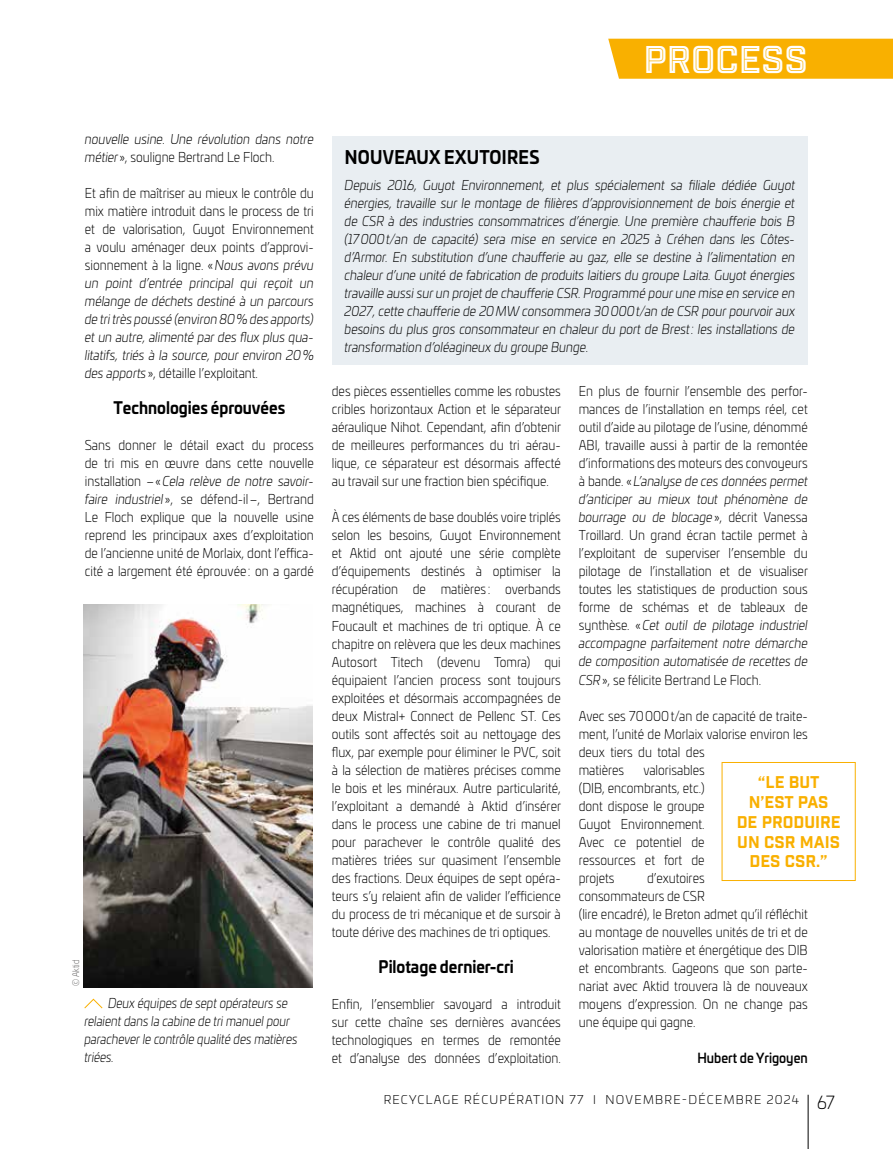
<style>
.page{position:relative;width:893px;height:1149px;background:#fff}
.page>*{position:absolute;margin:0;border:0;box-sizing:border-box;transform-origin:0 0}
.t1{font:37.5px "Industry Inc Inline";color:#fff}
.t2{font:700 18px "Univia Pro";letter-spacing:.02em;color:#000;scale:.9 1}
.t3{font:300 18px "Univia Pro";color:#000;scale:.9 1}
.t4{font:16.5px/19.8px "Industry Inc Base";color:#f9b000;text-align:center}
.t5{font:700 16.5px "Univia Pro";color:#000;scale:.9 1}
.t6{font:300 13.5px/18px "Univia Pro";color:#000;text-align:justify;scale:.9 1}
.t7{font:italic 300 13.5px/18px "Univia Pro";color:#000;text-align:justify;scale:.9 1}
.t8{font:italic 300 13.5px/18px "Univia Pro";color:#000;scale:.86 1}
.t9{font:500 13.5px "Univia Pro";color:#000;scale:.9 1}
.t10{font:300 12px "Univia Pro";letter-spacing:.1em;color:#000}
.t11{font:300 9px "Univia Pro";color:#646363;scale:.9 1}
.s1{font-style:normal}
.s2{font-style:italic}
</style>
<div class="page">
<hr style="left:808px;top:1094px;width:1px;height:54px;background:#000">
<div style="left:332px;top:136px;width:476px;height:229px;background:#e9eef2"></div>
<svg style="left:84px;top:998px;width:19px;height:10px"></svg>
<img style="left:83px;top:604px;width:229px;height:382px">
<div style="left:608px;top:39px;width:285px;height:40px;background:#f9b000"></div>
<h1 class="t1" style="left:643px;top:37px;width:166px">PROCESS</h1>
<p class="t7" style="left:85px;top:130px;width:256px">nouvelle usine. Une révolution dans notre métier<span class="s1">», souligne Bertrand Le Floch.</span></p>
<p class="t7" style="left:85px;top:184px;width:256px"><span class="s1">Et afin de maîtriser au mieux le contrôle du mix matière introduit dans le process de tri et de valorisation, Guyot Environnement a voulu aménager deux points d’approvi&shy;sionnement à la ligne. «</span>Nous avons prévu un point d’entrée principal qui reçoit un mélange de déchets destiné à un parcours de tri très poussé (environ 80% des apports) et un autre, alimenté par des flux plus qua&shy;litatifs, triés à la source, pour environ 20% des apports <span class="s1">», détaille l’exploitant.</span></p>
<p class="t5" style="left:113px;top:395px;width:192px">Technologies éprouvées</p>
<p class="t6" style="left:85px;top:435px;width:256px">Sans donner le détail exact du process de tri mis en œuvre dans cette nouvelle installation –«<span class="s2">Cela relève de notre savoir&shy;faire industriel</span> », se défend-il–, Bertrand Le Floch explique que la nouvelle usine reprend les principaux axes d’exploitation de l’ancienne unité de Morlaix, dont l’effica&shy;cité a largement été éprouvée: on a gardé</p>
<p class="t11" style="left:69px;top:985px;width:31px;rotate:-90deg">© Aktid</p>
<p class="t8" style="left:84px;top:993px;width:249px;text-indent:24px">Deux équipes de sept opérateurs se relaient dans la cabine de tri manuel pour parachever le contrôle qualité des matières triées.</p>
<h2 class="t2" style="left:345px;top:142px;width:218px">NOUVEAUX EXUTOIRES</h2>
<p class="t7" style="left:345px;top:176px;width:502px">Depuis 2016, Guyot Environnement, et plus spécialement sa filiale dédiée Guyot énergies, travaille sur le montage de filières d’approvisionnement de bois énergie et de CSR à des industries consommatrices d’énergie. Une première chaufferie bois B (17000t/an de capacité) sera mise en service en 2025 à Créhen dans les Côtes&shy;d’Armor. En substitution d’une chaufferie au gaz, elle se destine à l’alimentation en chaleur d’une unité de fabrication de produits laitiers du groupe Laita. Guyot énergies travaille aussi sur un projet de chaufferie CSR. Programmé pour une mise en service en 2027, cette chaufferie de 20MW consommera 30000t/an de CSR pour pourvoir aux besoins du plus gros consommateur en chaleur du port de Brest: les installations de transformation d’oléagineux du groupe Bunge.</p>
<p class="t6" style="left:332px;top:381px;width:256px">des pièces essentielles comme les robustes cribles horizontaux Action et le séparateur aéraulique Nihot. Cependant, afin d’obtenir de meilleures performances du tri aérau&shy;lique, ce séparateur est désormais affecté au travail sur une fraction bien spécifique.</p>
<p class="t6" style="left:332px;top:507px;width:256px">À ces éléments de base doublés voire triplés selon les besoins, Guyot Environnement et Aktid ont ajouté une série complète d’équipements destinés à optimiser la récupération de matières : overbands magnétiques, machines à courant de Foucault et machines de tri optique. À ce chapitre on relèvera que les deux machines Autosort Titech (devenu Tomra) qui équipaient l’ancien process sont toujours exploitées et désormais accompagnées de deux Mistral+ Connect de Pellenc ST. Ces outils sont affectés soit au nettoyage des flux, par exemple pour éliminer le PVC, soit à la sélection de matières précises comme le bois et les minéraux. Autre particularité, l’exploitant a demandé à Aktid d’insérer dans le process une cabine de tri manuel pour parachever le contrôle qualité des matières triées sur quasiment l’ensemble des fractions. Deux équipes de sept opéra&shy;teurs s’y relaient afin de valider l’efficience du process de tri mécanique et de sursoir à toute dérive des machines de tri optiques.</p>
<p class="t5" style="left:379px;top:953px;width:152px">Pilotage dernier-cri</p>
<p class="t6" style="left:332px;top:993px;width:256px">Enfin, l’ensemblier savoyard a introduit sur cette chaîne ses dernières avancées technologiques en termes de remontée et d’analyse des données d’exploitation.</p>
<p class="t6" style="left:579px;top:381px;width:256px">En plus de fournir l’ensemble des perfor&shy;mances de l’installation en temps réel, cet outil d’aide au pilotage de l’usine, dénommé ABI, travaille aussi à partir de la remontée d’informations des moteurs des convoyeurs à bande. «<span class="s2">L’analyse de ces données permet d’anticiper au mieux tout phénomène de bourrage ou de blocage</span>», décrit Vanessa Troillard. Un grand écran tactile permet à l’exploitant de superviser l’ensemble du pilotage de l’installation et de visualiser toutes les statistiques de production sous forme de schémas et de tableaux de synthèse. «<span class="s2">Cet outil de pilotage industriel accompagne parfaitement notre démarche de composition automatisée de recettes de CSR</span>», se félicite Bertrand Le Floch.</p>
<p class="t6" style="left:579px;top:705px;width:256px;text-align:left">Avec ses 70000t/an de capacité de traite&shy;ment, l’unité de Morlaix valorise environ les deux tiers du total des<br>matières</p>
<p class="t6" style="left:579px;top:759px;width:141px;text-indent:65px">valorisables (DIB, encombrants, etc.) dont dispose le groupe Guyot Environnement.<br>Avec ce potentiel de ressources et fort de projets</p>
<p class="t4" style="left:737px;top:773px;width:105px">“LE BUT<br>N’EST PAS<br>DE PRODUIRE<br>UN CSR MAIS<br>DES CSR.”</p>
<p class="t6" style="left:579px;top:867px;width:256px;text-align:left;text-indent:68px">d’exutoires<br>consommateurs de CSR<br>(lire encadré), le Breton admet qu’il réfléchit au montage de nouvelles unités de tri et de valorisation matière et énergétique des DIB et encombrants. Gageons que son parte&shy;nariat avec Aktid trouvera là de nouveaux moyens d’expression. On ne change pas une équipe qui gagne.</p>
<p class="t9" style="left:697px;top:1047px;width:124px">Hubert de Yrigoyen</p>
<p class="t10" style="left:384px;top:1090px;width:417px">RECYCLAGE RÉCUPÉRATION 77 I NOVEMBRE-DÉCEMBRE 2024</p>
<h2 class="t3" style="left:817px;top:1089px;width:21px">67</h2>
</div>
